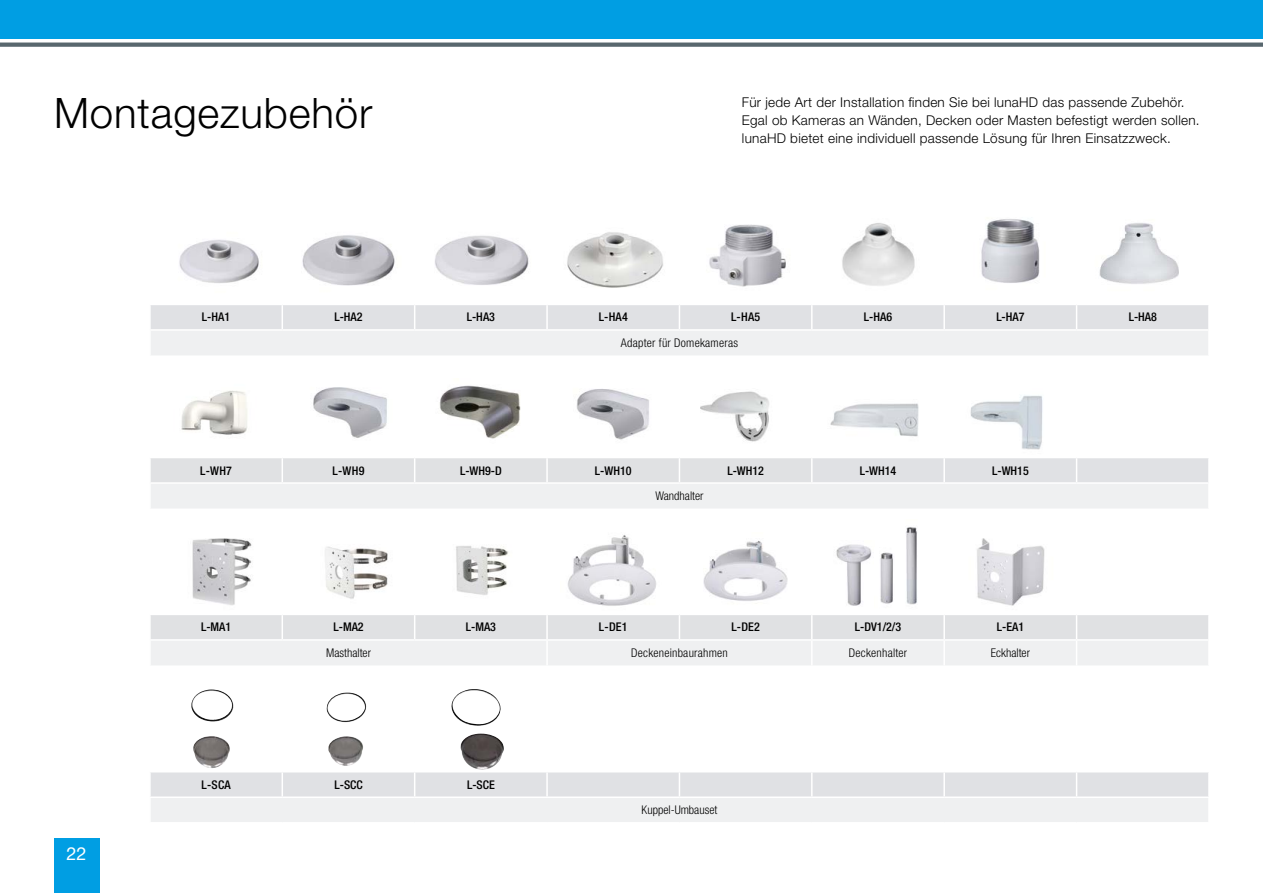
<style>
.page{position:relative;width:1263px;height:893px;background:#fff}
.page>*{position:absolute;margin:0;border:0;box-sizing:border-box;transform-origin:0 0}
.t1{font:300 42px "Helvetica Neue LT Pro";letter-spacing:.02em;color:#000}
.t2{font:18px "Helvetica Neue LT Pro";color:#fff}
.t3{font:300 13.5px/18px "Helvetica Neue LT Pro";letter-spacing:.02em;color:#000}
.t4{font:500 condensed 12px "Helvetica Neue LT Pro";color:#000}
.t5{font:300 condensed 12px "Helvetica Neue LT Pro";letter-spacing:.02em;color:#000}
.t6{font:300 condensed 12px "Helvetica Neue LT Pro";color:#000}
</style>
<div class="page">
<svg style="left:0;top:43px;width:1263px;height:4px;background:#616f76"></svg>
<div style="left:0;top:0;width:1263px;height:38px;background:#009ee3"></div>
<div style="left:54px;top:839px;width:45px;height:54px;background:#009ee3"></div>
<div style="left:151px;top:305px;width:1057px;height:24px;background:#e0e1e4"></div>
<svg style="left:151px;top:331px;width:1057px;height:491px"></svg>
<svg style="left:151px;top:458px;width:1057px;height:181px"></svg>
<svg style="left:282px;top:305px;width:1px;height:24px"></svg>
<svg style="left:414px;top:305px;width:1px;height:24px"></svg>
<hr style="left:546px;top:305px;width:2px;height:24px;background:#fff">
<svg style="left:679px;top:305px;width:1px;height:24px"></svg>
<svg style="left:811px;top:305px;width:1px;height:24px"></svg>
<hr style="left:943px;top:305px;width:2px;height:24px;background:#fff">
<svg style="left:1076px;top:305px;width:1px;height:24px"></svg>
<hr style="left:149px;top:457px;width:133px;height:1px;background:#fff">
<hr style="left:282px;top:457px;width:133px;height:1px;background:#fff">
<svg style="left:282px;top:458px;width:1px;height:24px"></svg>
<hr style="left:415px;top:457px;width:132px;height:1px;background:#fff">
<svg style="left:414px;top:458px;width:1px;height:24px"></svg>
<hr style="left:547px;top:457px;width:132px;height:1px;background:#fff">
<hr style="left:546px;top:458px;width:2px;height:24px;background:#fff">
<hr style="left:679px;top:457px;width:133px;height:1px;background:#fff">
<svg style="left:679px;top:458px;width:1px;height:24px"></svg>
<hr style="left:812px;top:457px;width:132px;height:1px;background:#fff">
<svg style="left:811px;top:458px;width:1px;height:24px"></svg>
<hr style="left:944px;top:457px;width:132px;height:1px;background:#fff">
<hr style="left:943px;top:458px;width:2px;height:24px;background:#fff">
<hr style="left:1076px;top:457px;width:134px;height:1px;background:#fff">
<svg style="left:1076px;top:458px;width:1px;height:24px"></svg>
<hr style="left:149px;top:482px;width:133px;height:2px;background:#fff">
<hr style="left:282px;top:482px;width:133px;height:2px;background:#fff">
<hr style="left:415px;top:482px;width:132px;height:2px;background:#fff">
<hr style="left:547px;top:482px;width:132px;height:2px;background:#fff">
<hr style="left:679px;top:482px;width:133px;height:2px;background:#fff">
<hr style="left:812px;top:482px;width:132px;height:2px;background:#fff">
<hr style="left:944px;top:482px;width:132px;height:2px;background:#fff">
<hr style="left:1076px;top:482px;width:134px;height:2px;background:#fff">
<hr style="left:149px;top:614px;width:133px;height:1px;background:#fff">
<hr style="left:282px;top:614px;width:133px;height:1px;background:#fff">
<svg style="left:282px;top:615px;width:1px;height:24px"></svg>
<hr style="left:415px;top:614px;width:132px;height:1px;background:#fff">
<svg style="left:414px;top:615px;width:1px;height:24px"></svg>
<hr style="left:547px;top:614px;width:132px;height:1px;background:#fff">
<hr style="left:546px;top:615px;width:2px;height:24px;background:#fff">
<hr style="left:679px;top:614px;width:133px;height:1px;background:#fff">
<svg style="left:679px;top:615px;width:1px;height:24px"></svg>
<hr style="left:812px;top:614px;width:132px;height:1px;background:#fff">
<hr style="left:944px;top:614px;width:132px;height:1px;background:#fff">
<hr style="left:943px;top:615px;width:2px;height:24px;background:#fff">
<hr style="left:1076px;top:614px;width:134px;height:1px;background:#fff">
<hr style="left:149px;top:639px;width:133px;height:2px;background:#fff">
<hr style="left:282px;top:639px;width:133px;height:2px;background:#fff">
<hr style="left:415px;top:639px;width:132px;height:2px;background:#fff">
<hr style="left:547px;top:639px;width:132px;height:2px;background:#fff">
<hr style="left:546px;top:641px;width:2px;height:24px;background:#fff">
<hr style="left:679px;top:639px;width:133px;height:2px;background:#fff">
<hr style="left:812px;top:639px;width:132px;height:2px;background:#fff">
<svg style="left:811px;top:615px;width:1px;height:50px"></svg>
<hr style="left:944px;top:639px;width:132px;height:2px;background:#fff">
<hr style="left:943px;top:641px;width:2px;height:24px;background:#fff">
<hr style="left:1076px;top:639px;width:134px;height:2px;background:#fff">
<svg style="left:1076px;top:615px;width:1px;height:50px"></svg>
<hr style="left:149px;top:771px;width:133px;height:1px;background:#fff">
<hr style="left:282px;top:771px;width:133px;height:1px;background:#fff">
<svg style="left:282px;top:772px;width:1px;height:24px"></svg>
<hr style="left:415px;top:771px;width:132px;height:1px;background:#fff">
<svg style="left:414px;top:772px;width:1px;height:24px"></svg>
<hr style="left:547px;top:771px;width:132px;height:1px;background:#fff">
<hr style="left:546px;top:772px;width:2px;height:24px;background:#fff">
<hr style="left:679px;top:771px;width:133px;height:1px;background:#fff">
<svg style="left:679px;top:772px;width:1px;height:24px"></svg>
<hr style="left:812px;top:771px;width:132px;height:1px;background:#fff">
<svg style="left:811px;top:772px;width:1px;height:24px"></svg>
<hr style="left:944px;top:771px;width:132px;height:1px;background:#fff">
<hr style="left:943px;top:772px;width:2px;height:24px;background:#fff">
<hr style="left:1076px;top:771px;width:134px;height:1px;background:#fff">
<svg style="left:1076px;top:772px;width:1px;height:24px"></svg>
<hr style="left:149px;top:796px;width:133px;height:2px;background:#fff">
<hr style="left:282px;top:796px;width:133px;height:2px;background:#fff">
<hr style="left:415px;top:796px;width:132px;height:2px;background:#fff">
<hr style="left:547px;top:796px;width:132px;height:2px;background:#fff">
<hr style="left:679px;top:796px;width:133px;height:2px;background:#fff">
<hr style="left:812px;top:796px;width:132px;height:2px;background:#fff">
<hr style="left:944px;top:796px;width:132px;height:2px;background:#fff">
<hr style="left:1076px;top:796px;width:134px;height:2px;background:#fff">
<img style="left:161px;top:372px;width:107px;height:80px">
<img style="left:298px;top:375px;width:106px;height:76px">
<img style="left:435px;top:378px;width:88px;height:66px">
<img style="left:561px;top:377px;width:107px;height:74px">
<img style="left:683px;top:377px;width:106px;height:74px">
<img style="left:560px;top:532px;width:104px;height:78px">
<img style="left:691px;top:532px;width:106px;height:78px">
<img style="left:957px;top:532px;width:106px;height:78px">
<img style="left:169px;top:532px;width:106px;height:78px">
<img style="left:302px;top:532px;width:107px;height:78px">
<img style="left:428px;top:532px;width:107px;height:78px">
<img style="left:435px;top:235px;width:94px;height:50px">
<img style="left:302px;top:235px;width:93px;height:51px">
<img style="left:179px;top:239px;width:80px;height:44px">
<img style="left:191px;top:689px;width:43px;height:79px">
<img style="left:326px;top:693px;width:41px;height:73px">
<img style="left:450px;top:689px;width:54px;height:81px">
<img style="left:709px;top:224px;width:77px;height:63px">
<img style="left:842px;top:223px;width:73px;height:63px">
<img style="left:981px;top:219px;width:59px;height:64px">
<img style="left:567px;top:232px;width:96px;height:56px">
<img style="left:1099px;top:223px;width:80px;height:61px">
<img style="left:961px;top:378px;width:95px;height:76px">
<img style="left:823px;top:389px;width:102px;height:60px">
<img style="left:829px;top:540px;width:45px;height:70px">
<img style="left:874px;top:548px;width:21px;height:60px">
<img style="left:895px;top:519px;width:33px;height:91px">
<h1 class="t1" style="left:54px;top:87px;width:320px">Montagezubehör</h1>
<p class="t3" style="left:742px;top:93px;width:459px">Für jede Art der Installation finden Sie bei lunaHD das passende Zubehör.<br>Egal ob Kameras an Wänden, Decken oder Masten befestigt werden sollen. lunaHD bietet eine individuell passende Lösung für Ihren Einsatzzweck.</p>
<p class="t4" style="left:202px;top:310px;width:30px">L-HA1</p>
<p class="t4" style="left:334px;top:310px;width:30px">L-HA2</p>
<p class="t4" style="left:467px;top:310px;width:30px">L-HA3</p>
<p class="t4" style="left:599px;top:310px;width:31px">L-HA4</p>
<p class="t4" style="left:731px;top:310px;width:31px">L-HA5</p>
<p class="t4" style="left:864px;top:310px;width:30px">L-HA6</p>
<p class="t4" style="left:996px;top:310px;width:30px">L-HA7</p>
<p class="t4" style="left:1129px;top:310px;width:30px">L-HA8</p>
<p class="t5" style="left:621px;top:336px;width:119px">Adapter für Domekameras</p>
<p class="t4" style="left:200px;top:463px;width:33px">L-WH7</p>
<p class="t4" style="left:333px;top:463px;width:33px">L-WH9</p>
<p class="t4" style="left:460px;top:463px;width:43px">L-WH9-D</p>
<p class="t4" style="left:595px;top:463px;width:38px">L-WH10</p>
<p class="t4" style="left:727px;top:463px;width:38px">L-WH12</p>
<p class="t4" style="left:860px;top:463px;width:38px">L-WH14</p>
<p class="t4" style="left:992px;top:463px;width:38px">L-WH15</p>
<p class="t6" style="left:655px;top:489px;width:50px">Wandhalter</p>
<p class="t4" style="left:201px;top:620px;width:32px">L-MA1</p>
<p class="t4" style="left:333px;top:620px;width:32px">L-MA2</p>
<p class="t4" style="left:466px;top:620px;width:32px">L-MA3</p>
<p class="t4" style="left:599px;top:620px;width:30px">L-DE1</p>
<p class="t4" style="left:731px;top:620px;width:30px">L-DE2</p>
<p class="t4" style="left:855px;top:620px;width:48px">L-DV1/2/3</p>
<p class="t4" style="left:997px;top:620px;width:29px">L-EA1</p>
<p class="t6" style="left:326px;top:646px;width:46px">Masthalter</p>
<p class="t5" style="left:631px;top:646px;width:98px">Deckeneinbaurahmen</p>
<p class="t5" style="left:849px;top:646px;width:60px">Deckenhalter</p>
<p class="t6" style="left:991px;top:646px;width:41px">Eckhalter</p>
<h2 class="t2" style="left:67px;top:843px;width:22px">22</h2>
<p class="t4" style="left:202px;top:777px;width:31px">L-SCA</p>
<p class="t4" style="left:334px;top:777px;width:30px">L-SCC</p>
<p class="t4" style="left:467px;top:777px;width:29px">L-SCE</p>
<p class="t6" style="left:642px;top:803px;width:77px">Kuppel-Umbauset</p>
</div>
